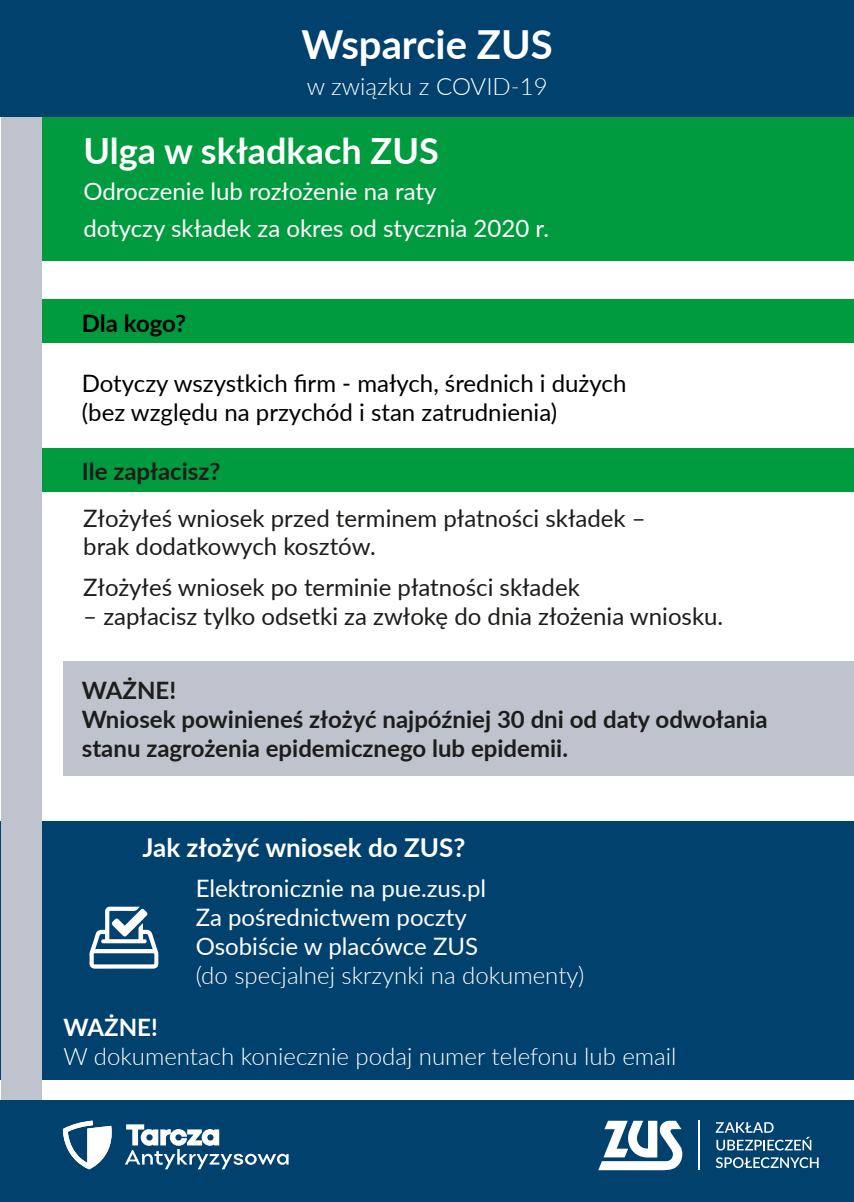
<style>
.page{position:relative;width:854px;height:1202px;background:#fff}
.page>*{position:absolute;margin:0;border:0;box-sizing:border-box;transform-origin:0 0}
.t1{font:700 40px "Lato";color:#fff}
.t2{font:700 36px "Lato";color:#fff}
.t3{font:700 26px "Lato";color:#fff}
.t4{font:24px/28.8px "Lato";color:#1d1d1b}
.t5{font:24px/28.8px "Lato";color:#fff}
.t6{font:700 24px/28.8px "Lato";color:#1d1d1b}
.t7{font:300 24px "Lato";color:#fff}
.t8{font:24px/28.8px "Lato";color:#000}
.t9{font:700 24px "Lato";letter-spacing:-.01em;color:#000}
.t10{font:700 24px "Lato";color:#fff}
</style>
<div class="page">
<div style="left:63px;top:661px;width:790px;height:115px;background:#bec3ce"></div>
<div style="left:41px;top:449px;width:812px;height:43px;background:#009b3e"></div>
<div style="left:41px;top:299px;width:812px;height:44px;background:#009b3e"></div>
<div style="left:0;top:821px;width:853px;height:258px;background:#00416e"></div>
<div style="left:41px;top:99px;width:812px;height:161px;background:#009b3e"></div>
<div style="left:1px;top:0;width:40px;height:1202px;background:#bec3ce"></div>
<div style="left:1px;top:1101px;width:852px;height:101px;background:#00416e"></div>
<div style="left:1px;top:0;width:852px;height:117px;background:#00416e"></div>
<svg style="left:715px;top:1122px;width:96px;height:28px"></svg>
<svg style="left:715px;top:1157px;width:103px;height:11px"></svg>
<svg style="left:598px;top:1121px;width:85px;height:49px"></svg>
<hr style="left:698px;top:1121px;width:1px;height:49px;background:#fff">
<svg style="left:63px;top:1121px;width:49px;height:48px"></svg>
<svg style="left:125px;top:1124px;width:163px;height:45px"></svg>
<svg style="left:89px;top:907px;width:69px;height:62px"></svg>
<h1 class="t1" style="left:301px;top:15px;width:252px">Wsparcie ZUS</h1>
<p class="t7" style="left:307px;top:69px;width:242px">w związku z COVID-19</p>
<h2 class="t2" style="left:83px;top:125px;width:357px">Ulga w składkach ZUS</h2>
<p class="t5" style="left:83px;top:173px;width:467px;line-height:36px">Odroczenie lub rozłożenie na raty<br>dotyczy składek za okres od stycznia 2020 r.</p>
<p class="t9" style="left:82px;top:306px;width:106px">Dla kogo?</p>
<p class="t8" style="left:82px;top:368px;width:546px">Dotyczy wszystkich firm - małych, średnich i dużych (bez względu na przychód i stan zatrudnienia)</p>
<p class="t6" style="left:82px;top:455px;width:140px">Ile zapłacisz?</p>
<p class="t4" style="left:83px;top:502px;width:564px">Złożyłeś wniosek przed terminem płatności składek – brak dodatkowych kosztów.</p>
<p class="t4" style="left:83px;top:572px;width:498px">Złożyłeś wniosek po terminie płatności składek</p>
<p class="t4" style="left:83px;top:601px;width:641px">– zapłacisz tylko odsetki za zwłokę do dnia złożenia wniosku.</p>
<p class="t6" style="left:82px;top:675px;width:687px">WAŻNE!<br>Wniosek powinieneś złożyć najpóźniej 30 dni od daty odwołania stanu zagrożenia epidemicznego lub epidemii.</p>
<p class="t3" style="left:142px;top:829px;width:324px">Jak złożyć wniosek do ZUS?</p>
<p class="t5" style="left:196px;top:873px;width:292px">Elektronicznie na pue.zus.pl<br>Za pośrednictwem poczty<br>Osobiście w placówce ZUS</p>
<p class="t7" style="left:196px;top:958px;width:390px">(do specjalnej skrzynki na dokumenty)</p>
<p class="t10" style="left:63px;top:1009px;width:96px">WAŻNE!</p>
<p class="t7" style="left:63px;top:1039px;width:614px">W dokumentach koniecznie podaj numer telefonu lub email</p>
</div>
